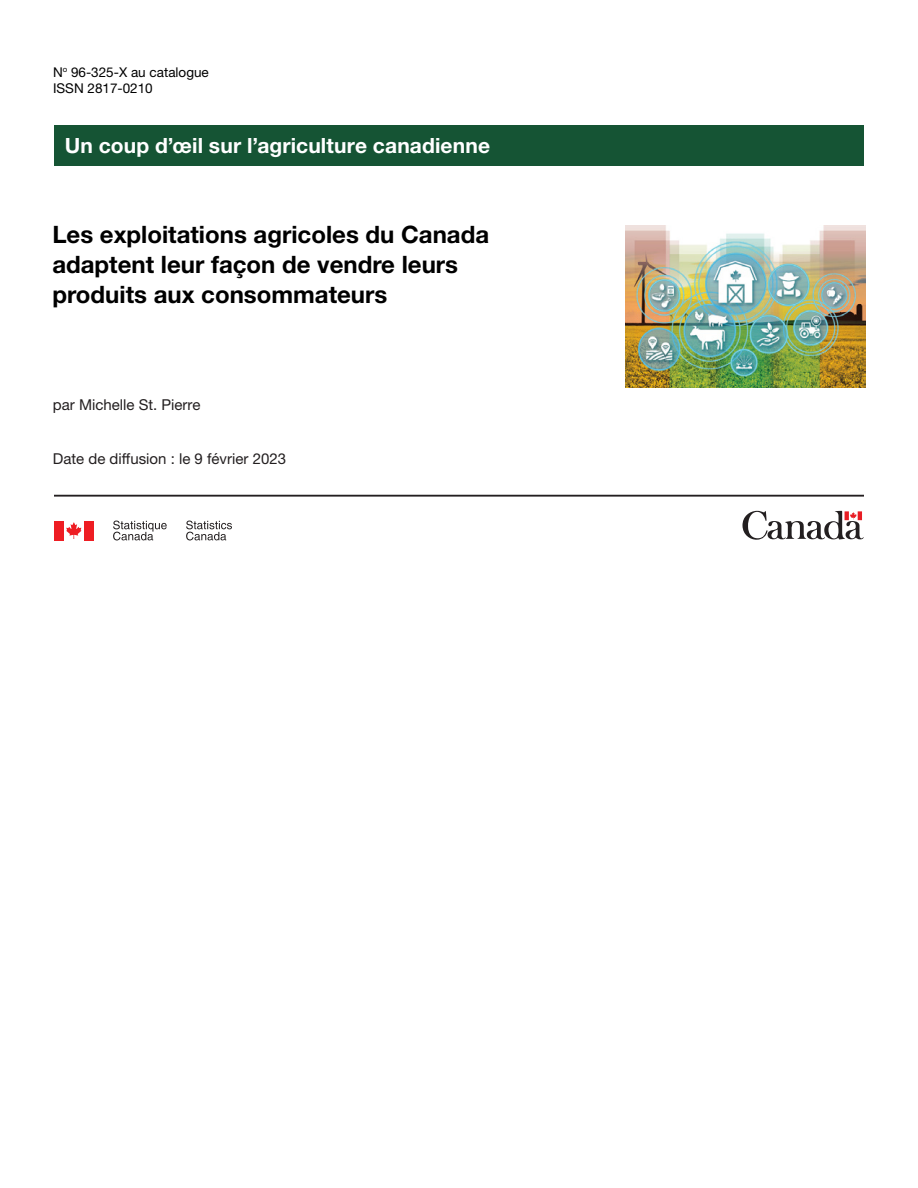
<style>
.page{position:relative;width:918px;height:1188px;background:#fff}
.page>*{position:absolute;margin:0;border:0;box-sizing:border-box;transform-origin:0 0}
.t1{font:700 24px/30px "Helvetica Neue LT Std";color:#000}
.t2{font:700 21px "Helvetica Neue LT Std";letter-spacing:.005em;color:#fff}
.t3{font:15px "Helvetica Neue LT Std";color:#231f20}
.t4{font:13.5px/16.5px "Helvetica Neue LT Std";color:#000}
</style>
<div class="page">
<hr style="left:54px;top:495px;width:810px;height:1px;background:#231f20">
<div style="left:54px;top:125px;width:810px;height:40px;background:#155434"></div>
<svg style="left:742px;top:511px;width:122px;height:29px"></svg>
<svg style="left:66px;top:522px;width:16px;height:17px"></svg>
<div style="left:54px;top:521px;width:10px;height:19px;background:#ee1d23"></div>
<div style="left:84px;top:521px;width:10px;height:19px;background:#ee1d23"></div>
<svg style="left:113px;top:521px;width:54px;height:19px"></svg>
<svg style="left:186px;top:521px;width:46px;height:19px"></svg>
<img style="left:625px;top:226px;width:240px;height:161px">
<p class="t4" style="left:53px;top:63px;width:157px">N<sup>o</sup> 96-325-X au catalogue<br>ISSN 2817-0210</p>
<p class="t2" style="left:65px;top:132px;width:427px">Un coup d’œil sur l’agriculture canadienne</p>
<p class="t1" style="left:52px;top:219px;width:438px">Les exploitations agricoles du Canada adaptent leur façon de vendre leurs produits aux consommateurs</p>
<p class="t3" style="left:53px;top:395px;width:149px">par Michelle St. Pierre</p>
<p class="t3" style="left:53px;top:449px;width:235px">Date de diffusion : le 9 février 2023</p>
</div>
